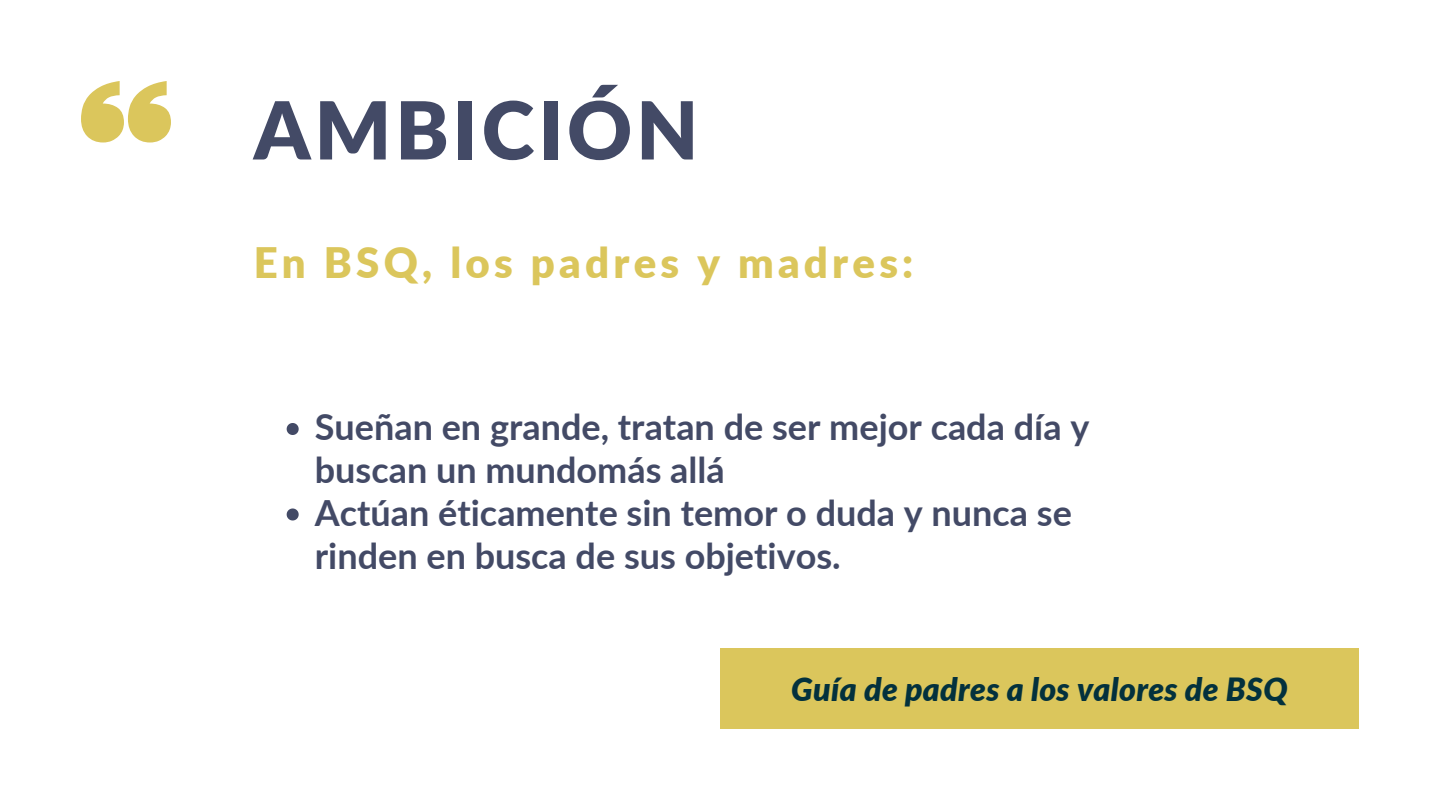
<style>
.page{position:relative;width:1440px;height:810px;background:#fff}
.page>*{position:absolute;margin:0;border:0;box-sizing:border-box;transform-origin:0 0}
.t1{font:900 80px "Lato";letter-spacing:.05em;color:#434a66}
.t2{font:900 42px "Lato";letter-spacing:.1em;color:#dbc65c}
.t3{font:700 36px/42.8px "Lato";color:#434a66}
.t4{font:italic 900 32px "Lato";letter-spacing:.01em;color:#03313d}
</style>
<div class="page">
<svg style="left:287px;top:423px;width:12px;height:12px"></svg>
<svg style="left:287px;top:508px;width:12px;height:12px"></svg>
<div style="left:720px;top:648px;width:639px;height:81px;background:#dbc65c"></div>
<svg style="left:81px;top:81px;width:90px;height:61px"></svg>
<h1 class="t1" style="left:254px;top:81px;width:446px">AMBICIÓN</h1>
<p class="t2" style="left:254px;top:236px;width:661px">En BSQ, los padres y madres:</p>
<p class="t3" style="left:315px;top:405px;width:776px">Sueñan en grande, tratan de ser mejor cada día y buscan un mundomás allá<br>Actúan éticamente sin temor o duda y nunca se rinden en busca de sus objetivos.</p>
<p class="t4" style="left:791px;top:670px;width:498px">Guía de padres a los valores de BSQ</p>
</div>
